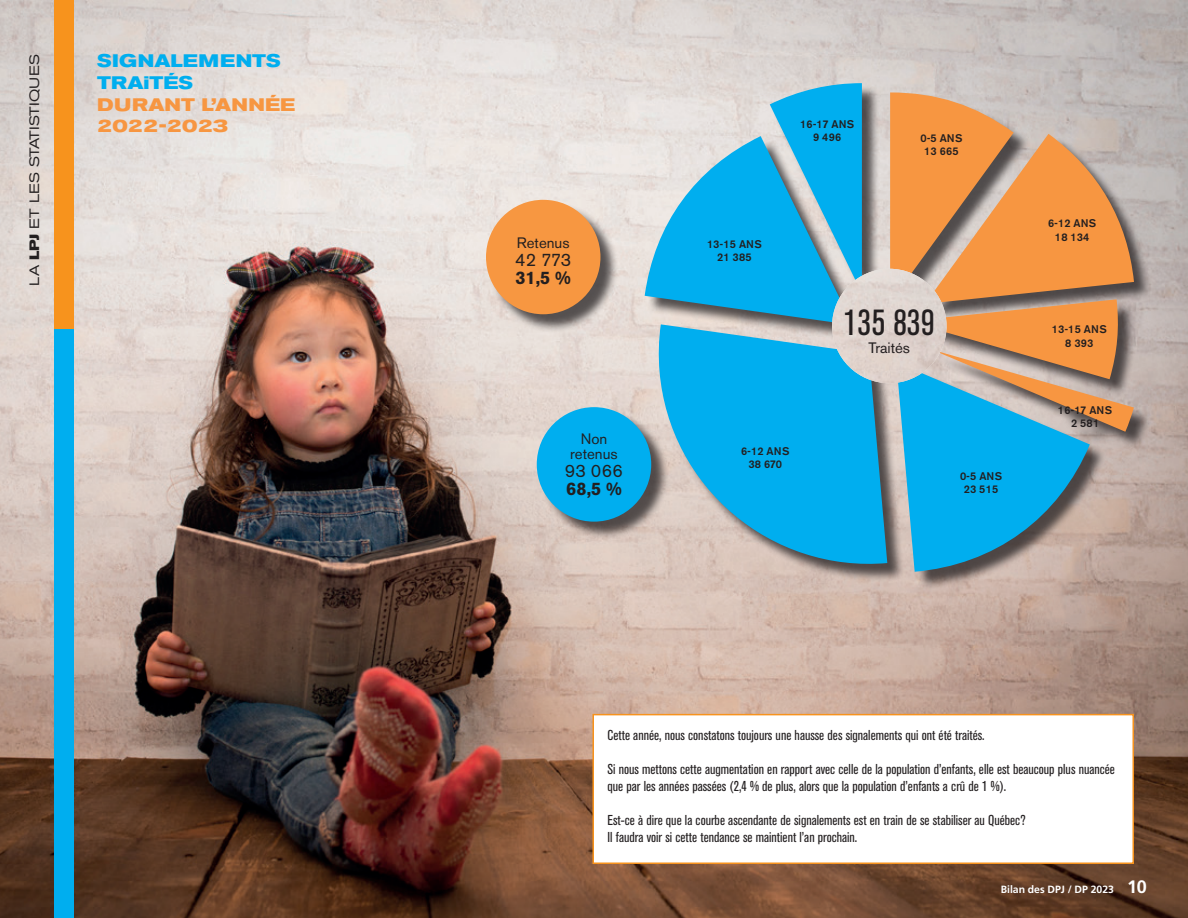
<style>
.page{position:relative;width:1188px;height:918px;background:#fff}
.page>*{position:absolute;margin:0;border:0;box-sizing:border-box;transform-origin:0 0}
.t1{font:condensed 36px "Akzidenz Grotesk BE";letter-spacing:.01em;color:#231f20}
.t2{font:700 expanded 18px/21.6px "Akzidenz Grotesk BE";color:#f79641}
.t3{font:700 expanded 18px/21.6px "Akzidenz Grotesk BE";color:#00aeef}
.t4{font:18px "Akzidenz Grotesk BE";color:#231f20}
.t5{font:700 18px "Akzidenz Grotesk BE";color:#231f20}
.t6{font:15px/15px "Akzidenz Grotesk BE";color:#231f20;text-align:center}
.t7{font:condensed 14.25px/17.1px "Akzidenz Grotesk BE";color:#231f20}
.t8{font:expanded 13.5px "Akzidenz Grotesk BE";letter-spacing:.015em;color:#231f20}
.t9{font:500 11.1px/13.2px "Akzidenz Grotesk BE";letter-spacing:.02em;color:#231f20;text-align:center}
.t10{font:500 11.1px/13.2px "Akzidenz Grotesk BE";color:#231f20;text-align:center}
.t11{font:700 10.5px "Frutiger";letter-spacing:-.005em;color:#fff}
.s1{font-weight:700}
.s2{font-size:18px}
</style>
<div class="page">
<img style="left:0;top:0;width:1188px;height:918px">
<div style="left:648px;top:85px;width:504px;height:505px;background:#231f20;opacity:.75"></div>
<svg style="left:645px;top:83px;width:217px;height:242px;background:#52bae1"></svg>
<svg style="left:658px;top:324px;width:229px;height:249px;background:#32afdd"></svg>
<svg style="left:890px;top:92px;width:244px;height:480px;background:#a39e89"></svg>
<img style="left:832px;top:269px;width:115px;height:114px;border-radius:57px">
<div style="left:54px;top:0;width:19px;height:329px;background:#f7931d"></div>
<div style="left:54px;top:329px;width:19px;height:589px;background:#00aeef"></div>
<div style="left:593px;top:715px;width:540px;height:148px;background:#fff"></div>
<div style="left:592px;top:714px;width:542px;height:150px;border:2px solid #f7931d"></div>
<div style="left:488px;top:202px;width:131px;height:131px;background:#231f20;opacity:.75"></div>
<div style="left:486px;top:200px;width:114px;height:114px;background:#f79741;border-radius:50%"></div>
<div style="left:539px;top:409px;width:131px;height:131px;background:#231f20;opacity:.75"></div>
<div style="left:537px;top:407px;width:114px;height:115px;background:#00aeef;border-radius:50%"></div>
<p class="t8" style="left:27px;top:286px;width:233px;rotate:-90deg">LA <span class="s1">LPJ</span> ET LES STATISTIQUES</p>
<p class="t3" style="left:97px;top:51px;width:185px">SIGNALEMENTS<br>TRAiTÉS</p>
<p class="t2" style="left:97px;top:94px;width:199px">DURANT L’ANNÉE<br>2022-2023</p>
<p class="t6" style="left:517px;top:235px;width:54px">Retenus</p>
<p class="t4" style="left:515px;top:249px;width:57px">42 773</p>
<p class="t5" style="left:515px;top:267px;width:57px">31,5 %</p>
<p class="t6" style="left:570px;top:432px;width:49px">Non retenus</p>
<p class="t4" style="left:565px;top:460px;width:60px">93 066</p>
<p class="t5" style="left:566px;top:479px;width:57px">68,5 %</p>
<p class="t9" style="left:707px;top:237px;width:56px">13-15 ANS<br>21 385</p>
<p class="t9" style="left:800px;top:117px;width:56px">16-17 ANS<br>9 496</p>
<p class="t9" style="left:920px;top:132px;width:44px">0-5 ANS<br>13 665</p>
<h1 class="t1" style="left:844px;top:302px;width:92px">135 839</h1>
<p class="t6" style="left:869px;top:340px;width:43px">Traités</p>
<p class="t10" style="left:741px;top:444px;width:50px">6-12 ANS<br>38 670</p>
<p class="t9" style="left:960px;top:469px;width:44px">0-5 ANS<br>23 515</p>
<p class="t9" style="left:1048px;top:217px;width:50px">6-12 ANS<br>18 134</p>
<p class="t9" style="left:1052px;top:323px;width:56px">13-15 ANS<br>8 393</p>
<p class="t9" style="left:1058px;top:403px;width:56px">16-17 ANS<br>2 581</p>
<p class="t7" style="left:608px;top:726px;width:379px">Cette année, nous constatons toujours une hausse des signalements qui ont été traités.</p>
<p class="t7" style="left:608px;top:761px;width:509px">Si nous mettons cette augmentation en rapport avec celle de la population d’enfants, elle est beaucoup plus nuancée que par les années passées (2,4 % de plus, alors que la population d’enfants a crû de 1 %).</p>
<p class="t7" style="left:608px;top:812px;width:420px">Est-ce à dire que la courbe ascendante de signalements est en train de se stabiliser au Québec?<br>Il faudra voir si cette tendance se maintient l’an prochain.</p>
<p class="t11" style="left:1001px;top:883px;width:148px">Bilan des DPJ / DP 2023 <span class="s2">10</span></p>
</div>
